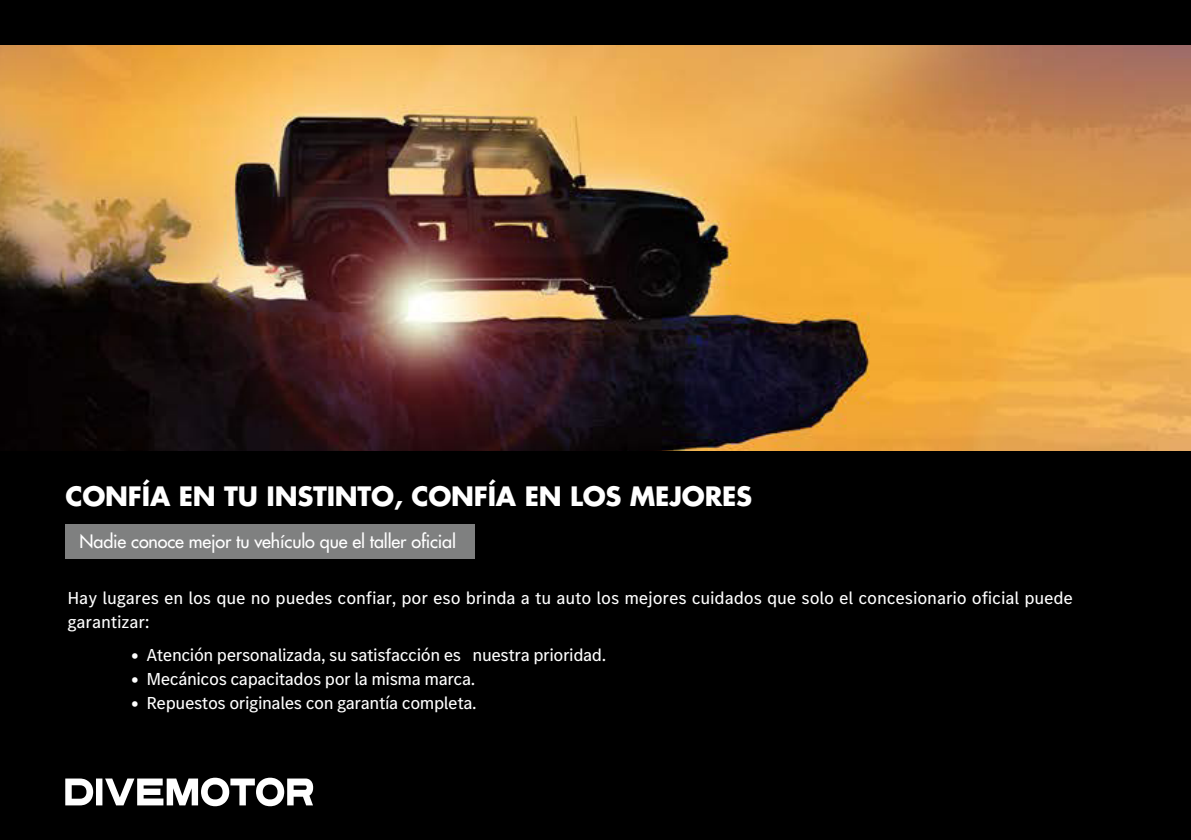
<style>
.page{position:relative;width:1191px;height:840px;background:#000}
.page>*{position:absolute;margin:0;border:0;box-sizing:border-box;transform-origin:0 0}
.t1{font:700 26px "Futura Std";letter-spacing:-.01em;color:#fff}
.t2{font:18px/24px "MB Corpo S Text";letter-spacing:-.025em;color:#fff}
.t3{font:500 18px "Futura Std";letter-spacing:-.01em;color:#fff}
</style>
<div class="page">
<svg style="left:65px;top:778px;width:248px;height:28px"></svg>
<div style="left:66px;top:525px;width:409px;height:34px;background:#7f8080"></div>
<img style="left:0;top:45px;width:1191px;height:405px">
<h1 class="t1" style="left:66px;top:479px;width:688px">CONFÍA EN TU INSTINTO, CONFÍA EN LOS MEJORES</h1>
<p class="t3" style="left:80px;top:530px;width:378px">Nadie conoce mejor tu vehículo que el taller oficial</p>
<p class="t2" style="left:68px;top:585px;width:1007px">Hay lugares en los que no puedes confiar, por eso brinda a tu auto los mejores cuidados que solo el concesionario oficial puede garantizar:</p>
<p class="t2" style="left:131px;top:643px;width:477px">• Atención personalizada, su satisfacción es nuestra prioridad.</p>
<p class="t2" style="left:131px;top:667px;width:346px">• Mecánicos capacitados por la misma marca.</p>
<p class="t2" style="left:131px;top:691px;width:347px">• Repuestos originales con garantía completa.</p>
</div>
